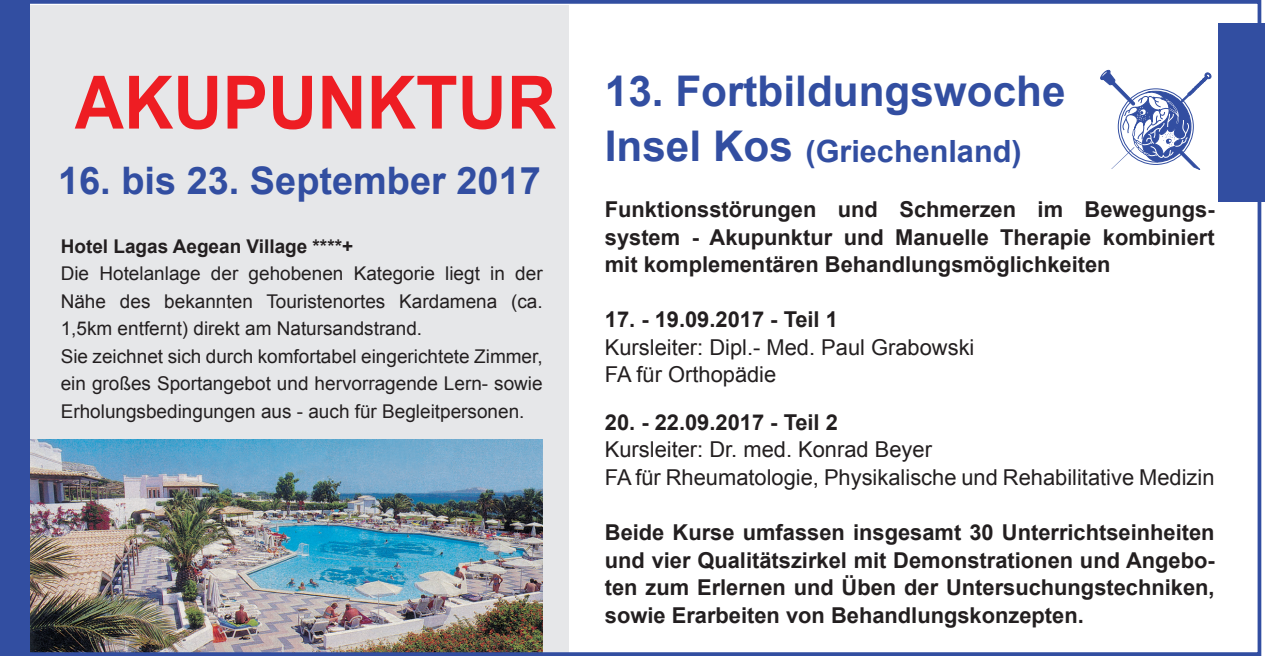
<style>
.page{position:relative;width:1265px;height:656px;background:#fff}
.page>*{position:absolute;margin:0;border:0;box-sizing:border-box;transform-origin:0 0}
.t1{font:700 42.25px "Arial";color:#324ea1}
.t2{font:700 38px "Arial";color:#324ea1}
.t3{font:700 30.5px "Arial";color:#324ea1}
.t4{font:700 21.75px/27.5px "Arial";color:#231f20;text-align:justify}
.t5{font:21.75px/27.5px "Arial";color:#231f20}
.t6{font:19px/27.5px "Arial";color:#231f20}
.t7{font:700 19px "Arial";color:#231f20}
.s1{font-size:42.25px}
</style>
<div class="page">
<div style="left:5px;top:6px;width:563px;height:647px;background:#e6e7e9"></div>
<img style="left:29px;top:439px;width:513px;height:211px">
<div style="left:0;top:2px;width:29px;height:653px;background:#324ea1"></div>
<svg style="left:75px;top:76px;width:480px;height:53px"></svg>
<div style="left:1217px;top:23px;width:47px;height:179px;background:#324ea1"></div>
<svg style="left:1100px;top:70px;width:110px;height:100px"></svg>
<div style="left:0;top:0;width:1260px;height:655px;border:4px solid #324ea1"></div>
<h2 class="t2" style="left:58px;top:155px;width:484px">16. bis 23. September 2017</h2>
<p class="t7" style="left:61px;top:233px;width:294px">Hotel Lagas Aegean Village ****+</p>
<p class="t6" style="left:61px;top:260px;width:483px">Die Hotelanlage der gehobenen Kategorie liegt in der Nähe des bekannten Touristenortes Kardamena (ca.<br>1,5km entfernt) direkt am Natursandstrand.<br>Sie zeichnet sich durch komfortabel eingerichtete Zimmer, ein großes Sportangebot und hervorragende Lern- sowie Erholungsbedingungen aus - auch für Begleitpersonen.</p>
<h1 class="t1" style="left:604px;top:63px;width:462px">13. Fortbildungswoche</h1>
<h3 class="t3" style="left:604px;top:131px;width:418px"><span class="s1">Insel Kos</span> (Griechenland)</h3>
<p class="t4" style="left:604px;top:196px;width:611px">Funktionsstörungen und Schmerzen im Bewegungs&shy;system - Akupunktur und Manuelle Therapie kombiniert mit komplementären Behandlungsmöglichkeiten</p>
<p class="t4" style="left:604px;top:306px;width:234px">17. - 19.09.2017 - Teil 1</p>
<p class="t5" style="left:604px;top:333px;width:371px">Kursleiter: Dipl.- Med. Paul Grabowski<br>FA für Orthopädie</p>
<p class="t4" style="left:604px;top:409px;width:234px">20. - 22.09.2017 - Teil 2</p>
<p class="t5" style="left:604px;top:436px;width:611px">Kursleiter: Dr. med. Konrad Beyer<br>FA für Rheumatologie, Physikalische und Rehabilitative Medizin</p>
<p class="t4" style="left:604px;top:519px;width:611px">Beide Kurse umfassen insgesamt 30 Unterrichtseinheiten und vier Qualitätszirkel mit Demonstrationen und Angebo&shy;ten zum Erlernen und Üben der Untersuchungstechniken, sowie Erarbeiten von Behandlungskonzepten.</p>
</div>
